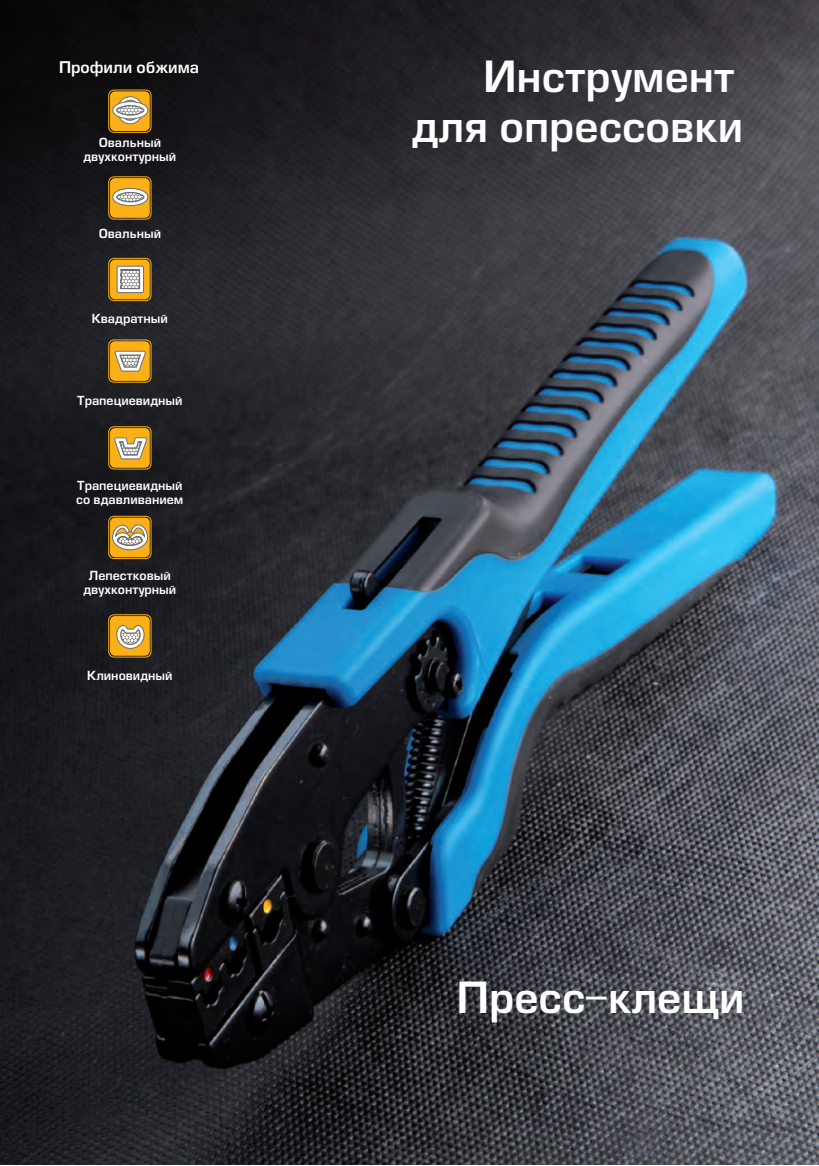
<style>
.page{position:relative;width:819px;height:1166px;background:#fff}
.page>*{position:absolute;margin:0;border:0;box-sizing:border-box;transform-origin:0 0}
.t1{font:42px/50.4px "Europe Demi";color:#fff;text-align:right}
.t2{font:15.75px "Europe Demi";color:#fff}
.t3{font:12.25px/14px "Europe Demi";color:#fff;text-align:center}
</style>
<div class="page">
<img style="left:0;top:0;width:819px;height:1165px">
<div style="left:110px;top:518px;width:40px;height:39px;background:#fbb017;border-radius:5px"></div>
<div style="left:108px;top:516px;width:43px;height:43px;border:1px solid #fbb017;border-radius:5px"></div>
<svg style="left:112px;top:524px;width:36px;height:27px"></svg>
<div style="left:110px;top:91px;width:40px;height:40px;background:#fbb017;border-radius:5px"></div>
<div style="left:112px;top:101px;width:36px;height:18px;border:1px solid #6c6d70;border-radius:50%"></div>
<svg style="left:113px;top:96px;width:35px;height:29px"></svg>
<div style="left:108px;top:90px;width:43px;height:43px;border:1px solid #fbb017;border-radius:5px"></div>
<div style="left:110px;top:178px;width:40px;height:40px;background:#fbb017;border-radius:5px"></div>
<div style="left:112px;top:188px;width:36px;height:18px;border:1px solid #6c6d70;border-radius:50%"></div>
<svg style="left:113px;top:188px;width:35px;height:18px"></svg>
<div style="left:108px;top:176px;width:43px;height:44px;border:1px solid #fbb017;border-radius:5px"></div>
<div style="left:110px;top:260px;width:40px;height:39px;background:#fbb017;border-radius:5px"></div>
<div style="left:117px;top:266px;width:27px;height:27px;border:1px solid #6c6d70;border-radius:2px"></div>
<svg style="left:117px;top:266px;width:26px;height:27px"></svg>
<div style="left:108px;top:258px;width:43px;height:43px;border:1px solid #fbb017;border-radius:5px"></div>
<div style="left:110px;top:341px;width:40px;height:40px;background:#fbb017;border-radius:5px"></div>
<svg style="left:114px;top:351px;width:32px;height:21px"></svg>
<div style="left:108px;top:339px;width:43px;height:44px;border:1px solid #fbb017;border-radius:5px"></div>
<div style="left:110px;top:428px;width:40px;height:40px;background:#fbb017;border-radius:5px"></div>
<svg style="left:114px;top:437px;width:33px;height:22px"></svg>
<div style="left:108px;top:426px;width:43px;height:43px;border:1px solid #fbb017;border-radius:5px"></div>
<div style="left:110px;top:616px;width:40px;height:40px;background:#fbb017;border-radius:5px"></div>
<div style="left:108px;top:614px;width:43px;height:43px;border:1px solid #fbb017;border-radius:5px"></div>
<svg style="left:116px;top:625px;width:28px;height:24px"></svg>
<p class="t2" style="left:59px;top:58px;width:142px">Профили обжима</p>
<p class="t3" style="left:83px;top:136px;width:94px">Овальный двухконтурный</p>
<p class="t3" style="left:99px;top:226px;width:64px">Овальный</p>
<p class="t3" style="left:92px;top:312px;width:78px">Квадратный</p>
<p class="t3" style="left:77px;top:393px;width:107px">Трапециевидный</p>
<p class="t3" style="left:76px;top:479px;width:109px;text-align:left">Трапециевидный со вдавливанием</p>
<p class="t3" style="left:83px;top:569px;width:94px">Лепестковый двухконтурный</p>
<p class="t3" style="left:87px;top:668px;width:87px">Клиновидный</p>
<h1 class="t1" style="left:412px;top:51px;width:333px">Инструмент для опрессовки</h1>
<h1 class="t1" style="left:457px;top:972px;width:289px">Пресс-клещи</h1>
</div>
